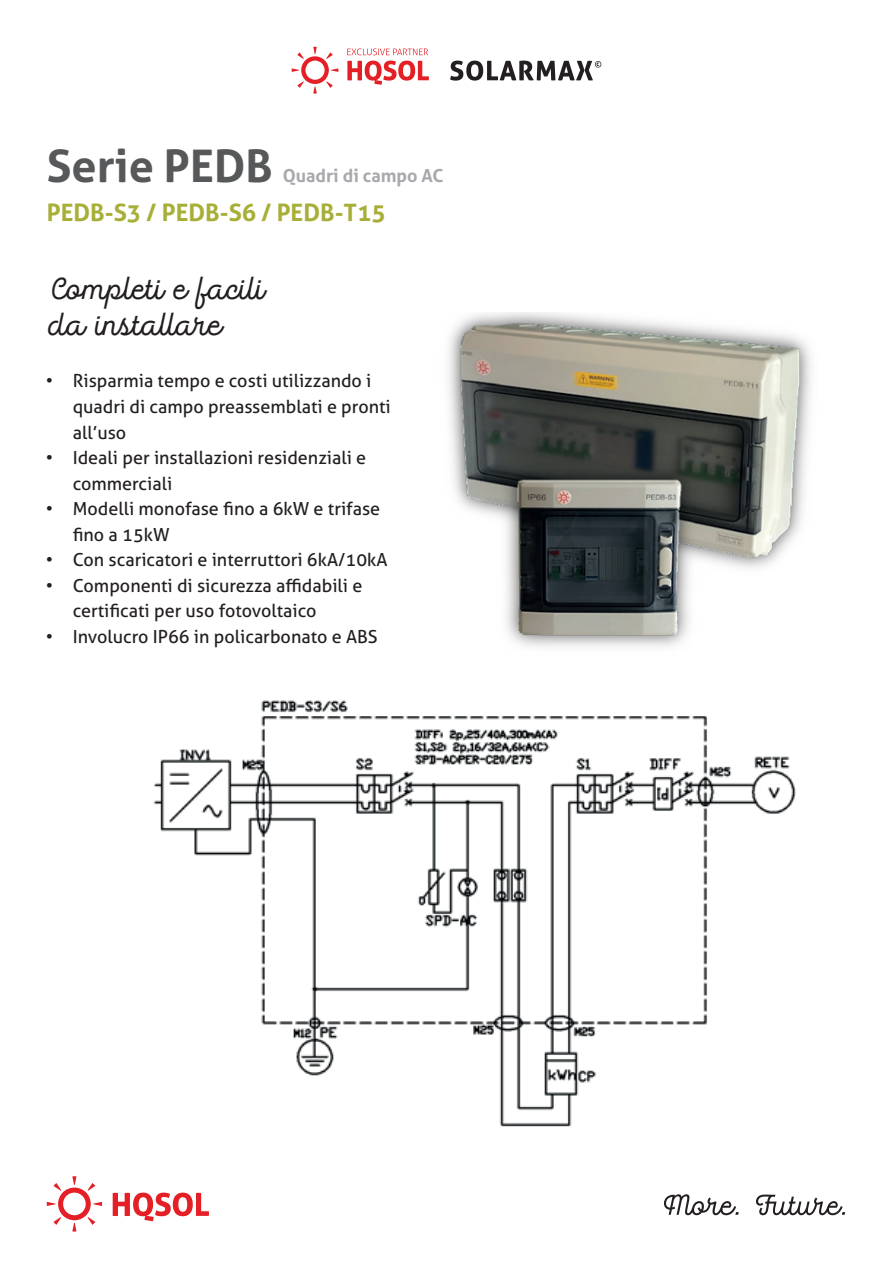
<style>
.page{position:relative;width:893px;height:1263px;background:#fff}
.page>*{position:absolute;margin:0;border:0;box-sizing:border-box;transform-origin:0 0}
.t1{font:700 45px "Aller";color:#57585a}
.t2{font:600 33px/36px "Hogar Script";color:#231f20}
.t3{font:700 24px "Aller";color:#a7af38}
.t4{font:18px/25.5px "Aller";color:#231f20}
.t5{font:700 18px "Aller";color:#a8a9ad}
</style>
<div class="page">
<svg style="left:450px;top:61px;width:151px;height:20px"></svg>
<svg style="left:292px;top:47px;width:46px;height:47px"></svg>
<svg style="left:347px;top:48px;width:81px;height:7px"></svg>
<svg style="left:347px;top:61px;width:82px;height:24px"></svg>
<svg style="left:664px;top:1194px;width:75px;height:21px"></svg>
<svg style="left:756px;top:1194px;width:89px;height:21px"></svg>
<svg style="left:47px;top:1176px;width:55px;height:55px"></svg>
<svg style="left:113px;top:1192px;width:96px;height:29px"></svg>
<img style="left:153px;top:700px;width:643px;height:427px">
<img style="left:448px;top:312px;width:363px;height:335px">
<h1 class="t1" style="left:47px;top:138px;width:227px">Serie PEDB</h1>
<p class="t5" style="left:283px;top:164px;width:163px">Quadri di campo AC</p>
<h3 class="t3" style="left:47px;top:198px;width:341px">PEDB-S3 / PEDB-S6 / PEDB-T15</h3>
<h2 class="t2" style="left:47px;top:271px;width:218px">Completi e facili da installare</h2>
<p class="t4" style="left:73px;top:368px;width:319px;text-indent:-27px">• Risparmia tempo e costi utilizzando i quadri di campo preassemblati e pronti all’uso</p>
<p class="t4" style="left:73px;top:445px;width:295px;text-indent:-27px">• Ideali per installazioni residenziali e commerciali</p>
<p class="t4" style="left:73px;top:496px;width:309px;text-indent:-27px">• Modelli monofase fino a 6kW e trifase fino a 15kW</p>
<p class="t4" style="left:46px;top:547px;width:343px">• Con scaricatori e interruttori 6kA/10kA</p>
<p class="t4" style="left:73px;top:572px;width:291px;text-indent:-27px">• Componenti di sicurezza affidabili e certificati per uso fotovoltaico</p>
<p class="t4" style="left:46px;top:623px;width:333px">• Involucro IP66 in policarbonato e ABS</p>
</div>
